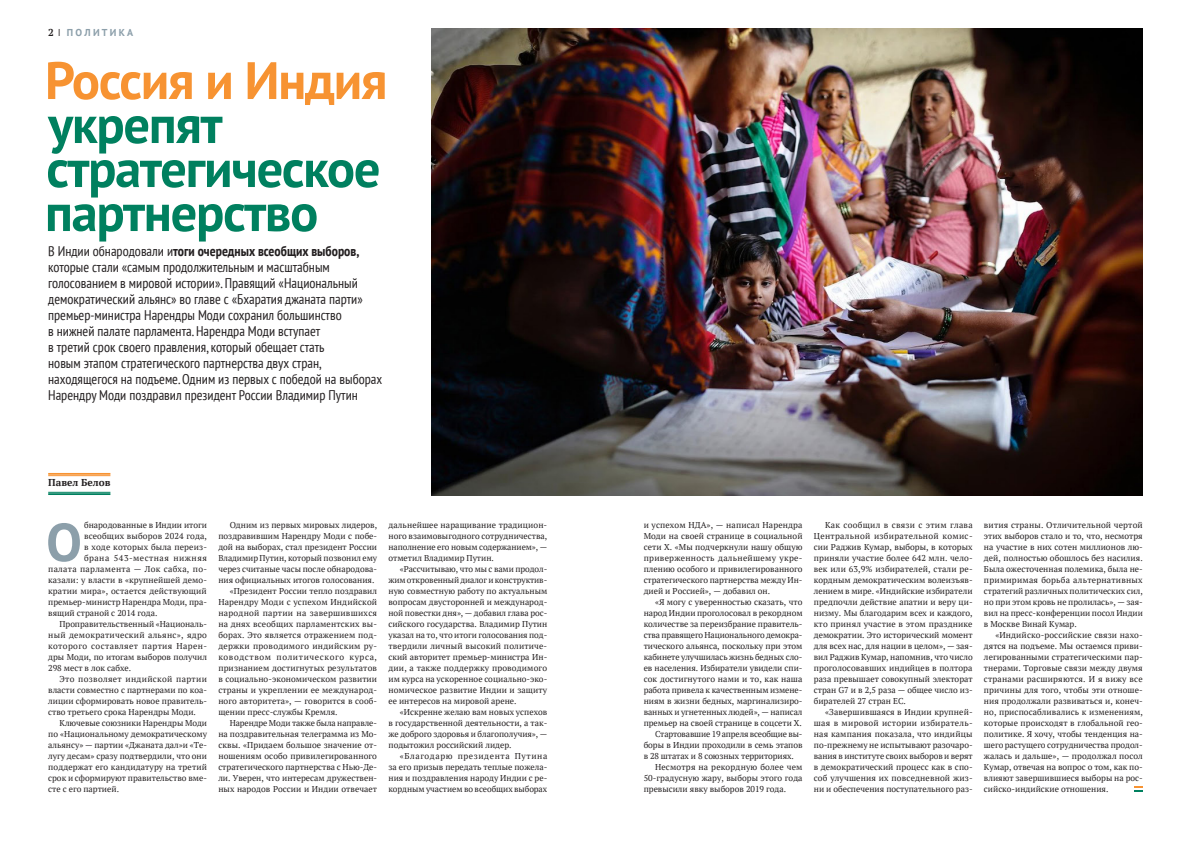
<style>
.page{position:relative;width:1191px;height:842px;background:#fff}
.page>*{position:absolute;margin:0;border:0;box-sizing:border-box;transform-origin:0 0}
.Bukva{font:700 53.4px "PT Sans";color:#8c9faa}
.TITLE_1{font:700 52.5px/44px "PT Sans";letter-spacing:-.025em;color:#00805f}
.Lid{font:condensed 14px/16px "PT Sans";color:#231f20}
.t1{font:700 10px "PT Sans";letter-spacing:.23em;color:#8c9faa}
.Autor{font:700 10px "PT Serif";color:#231f20}
.TEXT{font:8.5px/11px "PT Serif";color:#231f20;text-align:justify}
.Bukva-2{font:8.5px "PT Serif";letter-spacing:.015em;color:#231f20}
.Bukva-3{font:8.5px "PT Serif";letter-spacing:.055em;color:#231f20}
.s1{font-family:"PT Serif";color:#231f20}
.s2{font-weight:400;font-stretch:condensed;color:#231f20}
.s3{color:#f79332}
.s4{font-weight:700}
</style>
<div class="page">
<svg style="left:1134px;top:786px;width:8px;height:6px"></svg>
<img style="left:431px;top:29px;width:711px;height:466px">
<hr style="left:48px;top:492px;width:62px;height:1px;background:#00805f">
<hr style="left:48px;top:493px;width:62px;height:2px;background:#00805f">
<hr style="left:48px;top:473px;width:62px;height:2px;background:#f79332">
<hr style="left:48px;top:475px;width:62px;height:1px;background:#f79332">
<p class="t1" style="left:48px;top:26px;width:87px"><span class="s1">2</span> <span class="s2">I</span> ПОЛИТИКА</p>
<p class="TITLE_1" style="left:45px;top:57px;width:344px"><span class="s3">Россия и Индия </span>укрепят стратегическое партнерство</p>
<p class="Lid" style="left:48px;top:243px;width:335px">В Индии обнародовали и<span class="s4">тоги очередных всеобщих выборов, </span>которые стали «самым продолжительным и масштабным голосованием в мировой истории». Правящий «Национальный демократический альянс» во главе с «Бхаратия джаната парти» премьер-министра Нарендры Моди сохранил большинство<br>в нижней палате парламента. Нарендра Моди вступает<br>в третий срок своего правления, который обещает стать<br>новым этапом стратегического партнерства двух стран, находящегося на подъеме. Одним из первых с победой на выборах Нарендру Моди поздравил президент России Владимир Путин</p>
<p class="Autor" style="left:48px;top:476px;width:64px">Павел Белов</p>
<p class="Bukva" style="left:46px;top:507px;width:37px">О</p>
<p class="Bukva-2" style="left:84px;top:519px;width:124px">бнародованные в Индии итоги</p>
<p class="Bukva-2" style="left:84px;top:530px;width:124px">всеобщих выборов 2024 года,</p>
<p class="Bukva-2" style="left:84px;top:541px;width:124px">в ходе которых была переиз-</p>
<p class="Bukva-3" style="left:84px;top:552px;width:124px">брана 543‑местная нижняя</p>
<p class="Bukva-2" style="left:48px;top:563px;width:160px">палата парламента — Лок сабха, по-</p>
<p class="Bukva-2" style="left:48px;top:574px;width:160px">казали: у власти в «крупнейшей демо-</p>
<p class="Bukva-2" style="left:48px;top:585px;width:160px">кратии мира», остается действующий</p>
<p class="Bukva-2" style="left:48px;top:596px;width:160px">премьер-министр Нарендра Моди, пра-</p>
<p class="Bukva-2" style="left:48px;top:607px;width:111px">вящий страной с 2014 года.</p>
<p class="TEXT" style="left:48px;top:618px;width:160px;text-indent:11px">Проправительственный «Националь&shy;ный демократический альянс», ядро которого составляет партия Нарен&shy;дры Моди, по итогам выборов получил 298 мест в лок сабхе.</p>
<p class="TEXT" style="left:48px;top:673px;width:160px;text-indent:11px">Это позволяет индийской партии власти совместно с партнерами по коа&shy;лиции сформировать новое правитель&shy;ство третьего срока Нарендры Моди.</p>
<p class="TEXT" style="left:48px;top:717px;width:160px;text-indent:11px">Ключевые союзники Нарендры Моди по «Национальному демократическому альянсу» — партии «Джаната дал»и «Те&shy;лугу десам» сразу подтвердили, что они поддержат его кандидатуру на третий срок и сформируют правительство вме&shy;сте с его партией.</p>
<p class="TEXT" style="left:218px;top:519px;width:160px;text-indent:11px">Одним из первых мировых лидеров, поздравившим Нарендру Моди с побе&shy;дой на выборах, стал президент России Владимир Путин, который позвонил ему через считаные часы после обнародова&shy;ния официальных итогов голосования.</p>
<p class="TEXT" style="left:218px;top:585px;width:160px;text-indent:11px">«Президент России тепло поздравил Нарендру Моди с успехом Индийской народной партии на завершившихся на днях всеобщих парламентских вы&shy;борах. Это является отражением под&shy;держки проводимого индийским ру&shy;ководством политического курса, признанием достигнутых результатов в социально-экономическом развитии страны и укреплении ее международ&shy;ного авторитета», — говорится в сооб&shy;щении пресс-службы Кремля.</p>
<p class="TEXT" style="left:218px;top:717px;width:160px;text-indent:11px">Нарендре Моди также была направле&shy;на поздравительная телеграмма из Мо&shy;сквы. «Придаем большое значение от&shy;ношениям особо привилегированного стратегического партнерства с Нью-Де&shy;ли. Уверен, что интересам дружествен&shy;ных народов России и Индии отвечает</p>
<p class="TEXT" style="left:388px;top:519px;width:160px">дальнейшее наращивание традицион&shy;ного взаимовыгодного сотрудничества, наполнение его новым содержанием», — отметил Владимир Путин.</p>
<p class="TEXT" style="left:388px;top:563px;width:160px;text-indent:11px">«Рассчитываю, что мы с вами продол&shy;жим откровенный диалог и конструктив&shy;ную совместную работу по актуальным вопросам двусторонней и международ&shy;ной повестки дня», — добавил глава рос&shy;сийского государства. Владимир Путин указал на то, что итоги голосования под&shy;твердили личный высокий политиче&shy;ский авторитет премьер-министра Ин&shy;дии, а также поддержку проводимого им курса на ускоренное социально-эко&shy;номическое развитие Индии и защиту ее интересов на мировой арене.</p>
<p class="TEXT" style="left:388px;top:706px;width:160px;text-indent:11px">«Искренне желаю вам новых успехов в государственной деятельности, а так&shy;же доброго здоровья и благополучия», — подытожил российский лидер.</p>
<p class="TEXT" style="left:388px;top:750px;width:160px;text-indent:11px">«Благодарю президента Путина за его призыв передать теплые пожела&shy;ния и поздравления народу Индии с ре&shy;кордным участием во всеобщих выборах</p>
<p class="TEXT" style="left:643px;top:519px;width:160px">и успехом НДА», — написал Нарендра Моди на своей странице в социальной сети X. «Мы подчеркнули нашу общую приверженность дальнейшему укре&shy;плению особого и привилегированного стратегического партнерства между Ин&shy;дией и Россией», — добавил он.</p>
<p class="TEXT" style="left:643px;top:596px;width:160px;text-indent:11px">«Я могу с уверенностью сказать, что народ Индии проголосовал в рекордном количестве за переизбрание правитель&shy;ства правящего Национального демокра&shy;тического альянса, поскольку при этом кабинете улучшилась жизнь бедных сло&shy;ев населения. Избиратели увидели спи&shy;сок достигнутого нами и то, как наша работа привела к качественным измене&shy;ниям в жизни бедных, маргинализиро&shy;ванных и угнетенных людей», — написал премьер на своей странице в соцсети X.</p>
<p class="TEXT" style="left:643px;top:728px;width:160px;text-indent:11px">Стартовавшие 19 апреля всеобщие вы&shy;боры в Индии проходили в семь этапов в 28 штатах и 8 союзных территориях.</p>
<p class="TEXT" style="left:643px;top:761px;width:160px;text-indent:11px">Несмотря на рекордную более чем 50‑градусную жару, выборы этого года превысили явку выборов 2019 года.</p>
<p class="TEXT" style="left:814px;top:519px;width:160px;text-indent:11px">Как сообщил в связи с этим глава Центральной избирательной комис&shy;сии Раджив Кумар, выборы, в которых приняли участие более 642 млн. чело&shy;век или 63,9% избирателей, стали ре&shy;кордным демократическим волеизъяв&shy;лением в мире. «Индийские избиратели предпочли действие апатии и веру ци&shy;низму. Мы благодарим всех и каждого, кто принял участие в этом празднике демократии. Это исторический момент для всех нас, для нации в целом», — зая&shy;вил Раджив Кумар, напомнив, что число проголосовавших индийцев в полтора раза превышает совокупный электорат стран G7 и в 2,5 раза — общее число из&shy;бирателей 27 стран ЕС.</p>
<p class="TEXT" style="left:814px;top:706px;width:160px;text-indent:11px">«Завершившаяся в Индии крупней&shy;шая в мировой истории избиратель&shy;ная кампания показала, что индийцы по-прежнему не испытывают разочаро&shy;вания в институте своих выборов и верят в демократический процесс как в спо&shy;соб улучшения их повседневной жиз&shy;ни и обеспечения поступательного раз-</p>
<p class="TEXT" style="left:984px;top:519px;width:160px">вития страны. Отличительной чертой этих выборов стало и то, что, несмотря на участие в них сотен миллионов лю&shy;дей, полностью обошлось без насилия.<br>Была ожесточенная полемика, была не&shy;примиримая борьба альтернативных стратегий различных политических сил, но при этом кровь не пролилась», — зая&shy;вил на пресс-конференции посол Индии в Москве Винай Кумар.</p>
<p class="TEXT" style="left:984px;top:629px;width:160px;text-indent:11px">«Индийско-российские связи нахо&shy;дятся на подъеме. Мы остаемся приви&shy;легированными стратегическими пар&shy;тнерами. Торговые связи между двумя странами расширяются. И я вижу все причины для того, чтобы эти отноше&shy;ния продолжали развиваться и, конеч&shy;но, приспосабливались к изменениям, которые происходят в глобальной гео&shy;политике. Я хочу, чтобы тенденция на&shy;шего растущего сотрудничества продол&shy;жалась и дальше», — продолжал посол Кумар, отвечая на вопрос о том, как по&shy;влияют завершившиеся выборы на рос&shy;сийско-индийские отношения.</p>
</div>
